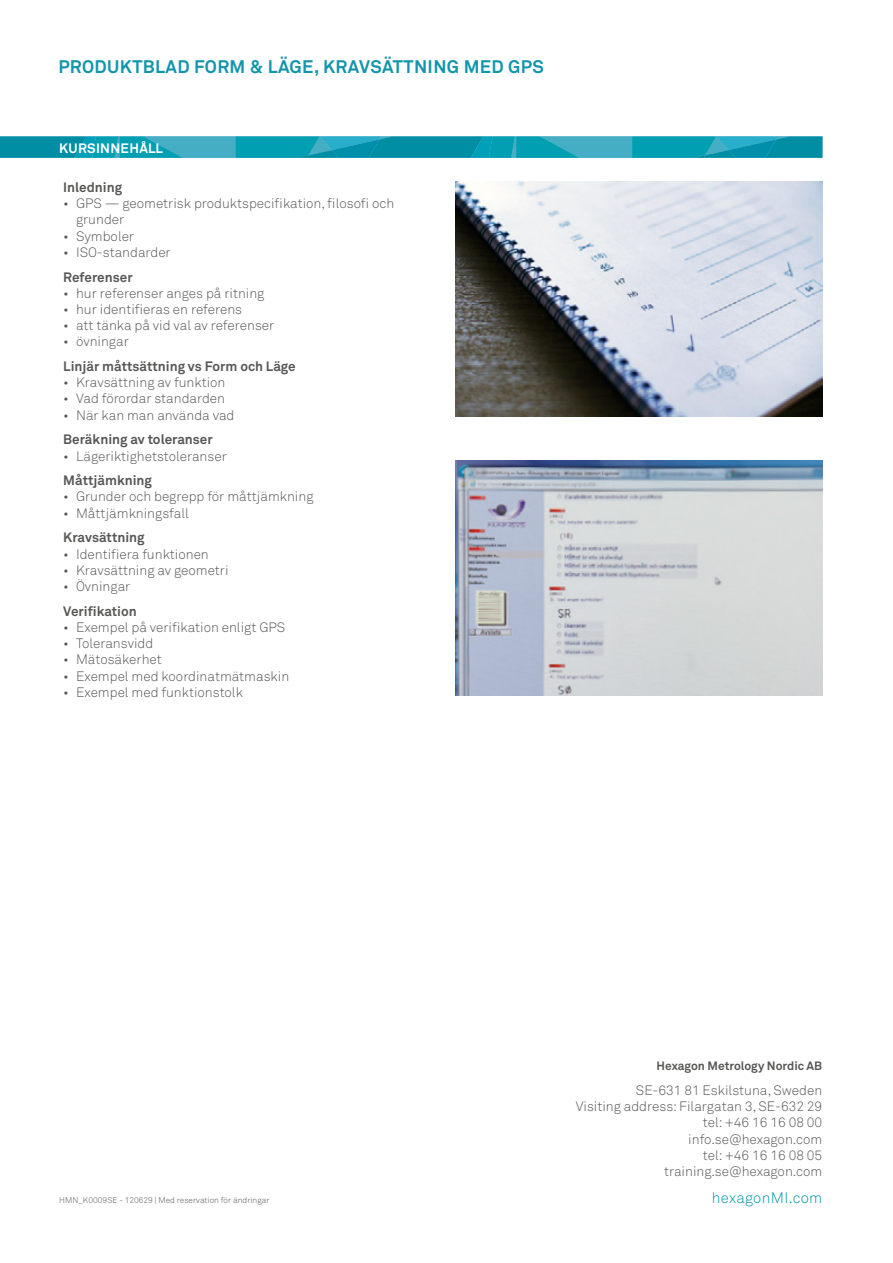
<style>
.page{position:relative;width:893px;height:1263px;background:#fff}
.page>*{position:absolute;margin:0;border:0;box-sizing:border-box;transform-origin:0 0}
.t1{font:700 18px "Akkurat Pro";letter-spacing:.02em;color:#1295ab}
.t2{font:15px "Akkurat Light Pro";letter-spacing:.02em;color:#0095a9}
.t3{font:13.5px/16.2px "Akkurat Light Pro";color:#575756;text-align:right}
.t4{font:700 13.5px "Akkurat Pro";color:#575756}
.t5{font:700 13.5px "Akkurat Pro";letter-spacing:.02em;color:#fff}
.t6{font:700 12px "Akkurat Pro";color:#575756}
.t7{font:8.25px "Akkurat Light Pro";color:#575756}
</style>
<div class="page">
<svg style="left:0;top:137px;width:822px;height:21px;background:#119db2"></svg>
<img style="left:456px;top:181px;width:366px;height:235px">
<img style="left:456px;top:460px;width:366px;height:235px">
<h1 class="t1" style="left:58px;top:55px;width:487px">PRODUKTBLAD FORM &amp; LÄGE, KRAVSÄTTNING MED GPS</h1>
<p class="t5" style="left:59px;top:140px;width:105px">KURSINNEHÅLL</p>
<p class="t4" style="left:63px;top:179px;width:60px">Inledning</p>
<p class="t3" style="left:76px;top:196px;width:320px;text-align:left;text-indent:-13px">• GPS — geometrisk produktspecifikation, filosofi och grunder</p>
<p class="t3" style="left:63px;top:228px;width:72px">• Symboler</p>
<p class="t3" style="left:63px;top:244px;width:109px">• ISO-standarder</p>
<p class="t4" style="left:63px;top:268px;width:71px">Referenser</p>
<p class="t3" style="left:63px;top:285px;width:203px">• hur referenser anges på ritning</p>
<p class="t3" style="left:63px;top:301px;width:180px">• hur identifieras en referens</p>
<p class="t3" style="left:63px;top:318px;width:213px">• att tänka på vid val av referenser</p>
<p class="t3" style="left:63px;top:334px;width:67px">• övningar</p>
<p class="t4" style="left:63px;top:358px;width:234px">Linjär måttsättning vs Form och Läge</p>
<p class="t3" style="left:63px;top:375px;width:164px">• Kravsättning av funktion</p>
<p class="t3" style="left:63px;top:391px;width:163px">• Vad förordar standarden</p>
<p class="t3" style="left:63px;top:407px;width:173px">• När kan man använda vad</p>
<p class="t4" style="left:63px;top:431px;width:151px">Beräkning av toleranser</p>
<p class="t3" style="left:63px;top:448px;width:165px">• Lägeriktighetstoleranser</p>
<p class="t4" style="left:63px;top:472px;width:90px">Måttjämkning</p>
<p class="t3" style="left:63px;top:489px;width:252px">• Grunder och begrepp för måttjämkning</p>
<p class="t3" style="left:63px;top:505px;width:127px">• Måttjämkningsfall</p>
<p class="t4" style="left:63px;top:529px;width:83px">Kravsättning</p>
<p class="t3" style="left:63px;top:546px;width:147px">• Identifiera funktionen</p>
<p class="t3" style="left:63px;top:562px;width:167px">• Kravsättning av geometri</p>
<p class="t3" style="left:63px;top:578px;width:69px">• Övningar</p>
<p class="t4" style="left:63px;top:602px;width:75px">Verifikation</p>
<p class="t3" style="left:63px;top:619px;width:223px">• Exempel på verifikation enligt GPS</p>
<p class="t3" style="left:63px;top:635px;width:91px">• Toleransvidd</p>
<p class="t3" style="left:63px;top:652px;width:100px">• Mätosäkerhet</p>
<p class="t3" style="left:63px;top:668px;width:227px">• Exempel med koordinatmätmaskin</p>
<p class="t3" style="left:63px;top:684px;width:181px">• Exempel med funktionstolk</p>
<p class="t7" style="left:59px;top:1195px;width:212px">HMN_K0009SE - 120629 | Med reservation för ändringar</p>
<p class="t6" style="left:657px;top:1059px;width:167px">Hexagon Metrology Nordic AB</p>
<p class="t3" style="left:576px;top:1082px;width:248px">SE-631 81 Eskilstuna, Sweden<br>Visiting address: Filargatan 3, SE-632 29 tel: +46 16 16 08 00 info.se@hexagon.com<br>tel: +46 16 16 08 05 training.se@hexagon.com</p>
<p class="t2" style="left:712px;top:1188px;width:112px">hexagonMI.com</p>
</div>
